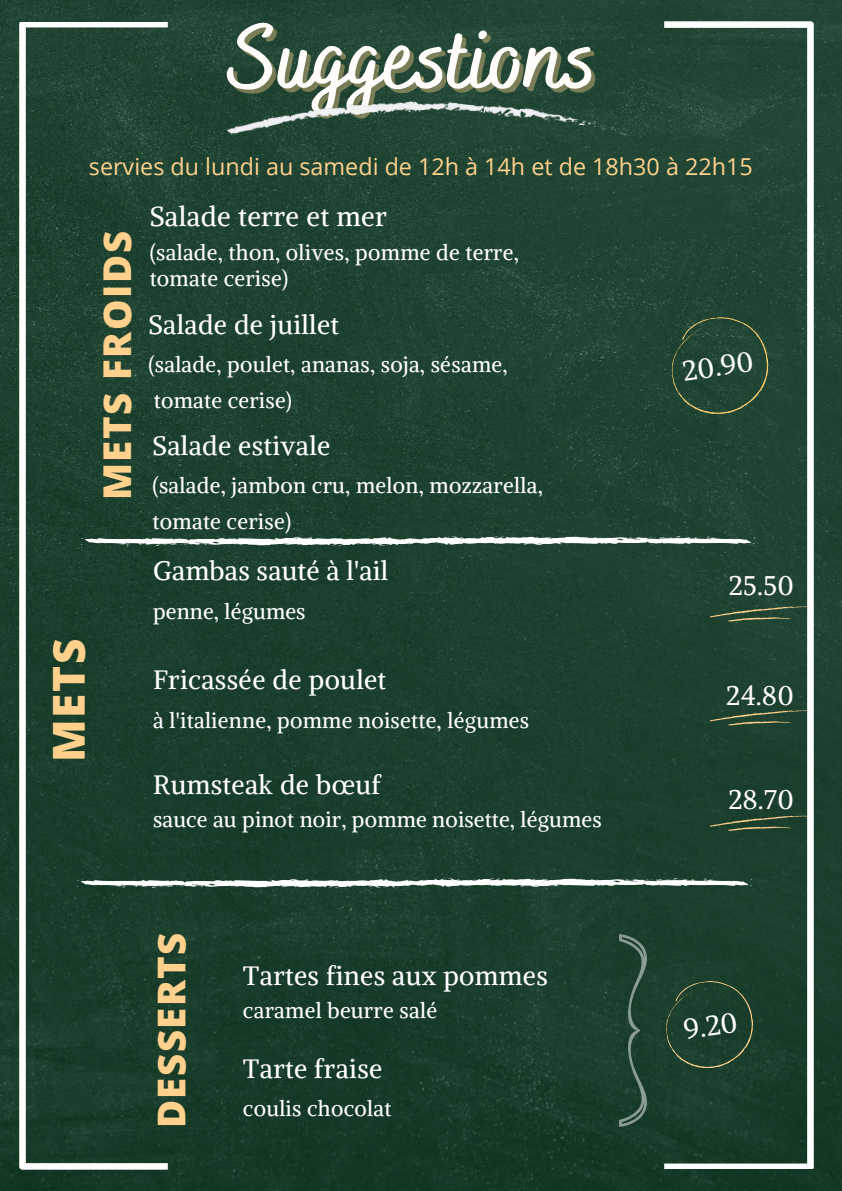
<style>
.page{position:relative;width:842px;height:1191px;background:#fff}
.page>*{position:absolute;margin:0;border:0;box-sizing:border-box;transform-origin:0 0}
.t1{font:700 90.6px "Bakerie Smooth";letter-spacing:.01em;color:#fffcfa}
.t2{font:800 44.1px "Open Sans";color:#ffd18c}
.t3{font:800 38.3px "Open Sans";letter-spacing:.04em;color:#ffd18c}
.t4{font:27.8px "Alike";color:#fff}
.t5{font:27.3px "Alike";letter-spacing:.015em;color:#fff}
.t6{font:27px "Alike";letter-spacing:.015em;color:#fffcfa}
.t7{font:26.5px "Alike";letter-spacing:.015em;color:#fff}
.t8{font:23.3px "Open Sans";color:#ffd18c}
.t9{font:21.5px "Alike";letter-spacing:.015em;color:#fff}
</style>
<div class="page">
<img style="left:0;top:0;width:842px;height:1190px">
<img style="left:664px;top:22px;width:149px;height:1146px">
<img style="left:225px;top:98px;width:416px;height:45px">
<img style="left:19px;top:22px;width:149px;height:1146px">
<img style="left:82px;top:536px;width:673px;height:10px">
<img style="left:78px;top:877px;width:673px;height:10px">
<svg style="left:660px;top:975px;width:99px;height:98px;background:#21422e"></svg>
<img style="left:620px;top:934px;width:27px;height:192px">
<svg style="left:710px;top:593px;width:103px;height:39px;background:#375542"></svg>
<svg style="left:710px;top:697px;width:103px;height:39px;background:#35533f"></svg>
<svg style="left:710px;top:802px;width:103px;height:39px;background:#33513d"></svg>
<svg style="left:665px;top:311px;width:110px;height:109px;background:#274935"></svg>
<p class="t1" style="left:230px;top:5px;width:368px">Suggestions</p>
<p class="t8" style="left:89px;top:150px;width:665px">servies du lundi au samedi de 12h à 14h et de 18h30 à 22h15</p>
<p class="t3" style="left:90px;top:500px;width:270px;rotate:-90deg">METS FROIDS</p>
<p class="t2" style="left:38px;top:762px;width:125px;rotate:-90deg">METS</p>
<p class="t5" style="left:150px;top:199px;width:239px">Salade terre et mer</p>
<p class="t9" style="left:150px;top:238px;width:371px">(salade, thon, olives, pomme de terre,</p>
<p class="t9" style="left:150px;top:265px;width:140px">tomate cerise)</p>
<p class="t7" style="left:148px;top:307px;width:192px">Salade de juillet</p>
<p class="t9" style="left:148px;top:350px;width:361px">(salade, poulet, ananas, soja, sésame,</p>
<p class="t9" style="left:154px;top:386px;width:140px">tomate cerise)</p>
<p class="t7" style="left:153px;top:429px;width:179px">Salade estivale</p>
<p class="t9" style="left:153px;top:472px;width:392px">(salade, jambon cru, melon, mozzarella,</p>
<p class="t9" style="left:153px;top:508px;width:140px">tomate cerise)</p>
<p class="t7" style="left:153px;top:553px;width:237px">Gambas sauté à l'ail</p>
<p class="t9" style="left:153px;top:597px;width:154px">penne, légumes</p>
<p class="t7" style="left:153px;top:663px;width:235px">Fricassée de poulet</p>
<p class="t9" style="left:153px;top:707px;width:378px">à l'italienne, pomme noisette, légumes</p>
<p class="t7" style="left:153px;top:767px;width:229px">Rumsteak de bœuf</p>
<p class="t9" style="left:153px;top:806px;width:450px">sauce au pinot noir, pomme noisette, légumes</p>
<p class="t3" style="left:145px;top:1128px;width:197px;rotate:-90deg">DESSERTS</p>
<p class="t7" style="left:243px;top:959px;width:306px">Tartes fines aux pommes</p>
<p class="t9" style="left:243px;top:997px;width:196px">caramel beurre salé</p>
<p class="t7" style="left:243px;top:1051px;width:141px">Tarte fraise</p>
<p class="t9" style="left:243px;top:1094px;width:150px">coulis chocolat</p>
<p class="t4" style="left:680px;top:353px;width:73px;rotate:-8deg">20.90</p>
<p class="t6" style="left:729px;top:568px;width:66px">25.50</p>
<p class="t6" style="left:726px;top:678px;width:69px">24.80</p>
<p class="t6" style="left:728px;top:782px;width:67px">28.70</p>
<p class="t4" style="left:682px;top:1012px;width:55px;rotate:-8deg">9.20</p>
</div>
